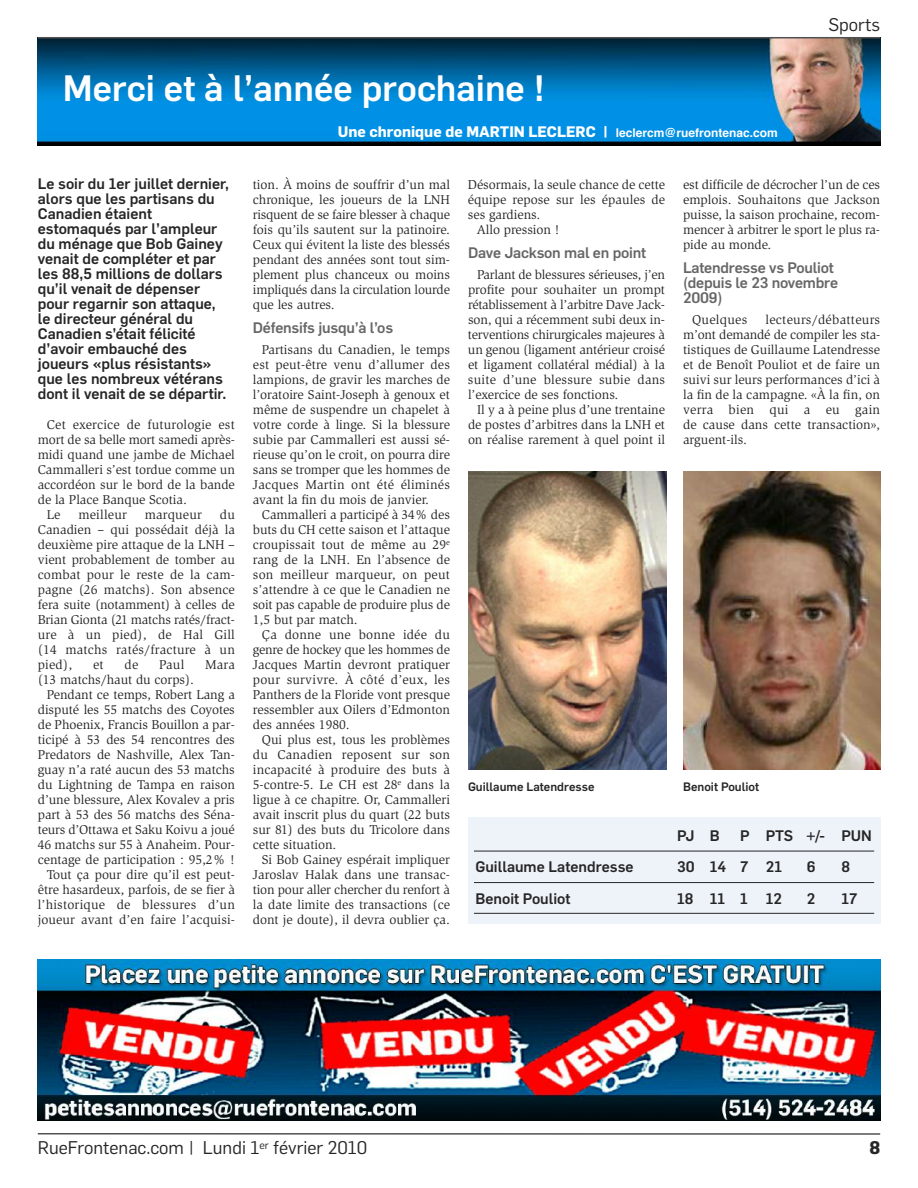
<style>
.page{position:relative;width:918px;height:1188px;background:#fff}
.page>*{position:absolute;margin:0;border:0;box-sizing:border-box;transform-origin:0 0}
.t1{font:500 36px "Flama";color:#fff}
.t2{font:18px "Flama";color:#272627}
.t3{font:700 18px "Flama";color:#272627}
.t4{font:500 15px/15px "Flama";color:#272627}
.t5{font:500 15px/15px "Flama";letter-spacing:-.015em;color:#686768}
.t6{font:700 15px "Flama";color:#fff}
.t7{font:13.2px/15px "Slimbach Std";letter-spacing:-.005em;color:#272627;text-align:justify}
.t8{font:13.2px "Slimbach Std";letter-spacing:.015em;color:#272627}
.t9{font:13.2px "Slimbach Std";letter-spacing:.02em;color:#272627}
.t10{font:500 12px "Flama";color:#272627}
.s1{font-family:"Helvetica";font-size:12px}
</style>
<div class="page">
<hr style="left:38px;top:1133px;width:842px;height:2px;background:#525152">
<img style="left:38px;top:38px;width:842px;height:108px">
<hr style="left:38px;top:37px;width:842px;height:1px;background:#525152">
<img style="left:38px;top:960px;width:842px;height:160px">
<img style="left:683px;top:472px;width:197px;height:297px">
<img style="left:468px;top:472px;width:199px;height:297px">
<div style="left:468px;top:817px;width:412px;height:107px;background:#eef3f9"></div>
<hr style="left:474px;top:851px;width:400px;height:1px;background:#272627">
<hr style="left:474px;top:882px;width:400px;height:1px;background:#272627">
<hr style="left:474px;top:913px;width:400px;height:1px;background:#272627">
<h1 class="t1" style="left:63px;top:71px;width:483px">Merci et à l’année prochaine !</h1>
<p class="t6" style="left:338px;top:125px;width:441px">Une chronique de MARTIN LECLERC | <span class="s1">leclercm@ruefrontenac.com</span></p>
<h2 class="t2" style="left:828px;top:16px;width:53px">Sports</h2>
<p class="t4" style="left:38px;top:177px;width:193px">Le soir du 1er juillet dernier, alors que les partisans du<br>Canadien étaient estomaqués par l’ampleur du ménage que Bob Gainey venait de compléter et par les 88,5 millions de dollars qu’il venait de dépenser pour regarnir son attaque, le directeur général du<br>Canadien s’était félicité d’avoir embauché des joueurs «plus résistants» que les nombreux vétérans dont il venait de se départir.</p>
<p class="t8" style="left:47px;top:419px;width:190px">Cet exercice de futurologie est</p>
<p class="t7" style="left:38px;top:433px;width:199px">mort de sa belle mort samedi après-</p>
<p class="t7" style="left:38px;top:448px;width:199px">midi quand une jambe de Michael</p>
<p class="t7" style="left:38px;top:463px;width:199px">Cammalleri s’est tordue comme un</p>
<p class="t7" style="left:38px;top:478px;width:199px">accordéon sur le bord de la bande</p>
<p class="t7" style="left:38px;top:493px;width:151px">de la Place Banque Scotia.</p>
<p class="t7" style="left:47px;top:508px;width:15px">Le</p>
<p class="t8" style="left:78px;top:509px;width:50px">meilleur</p>
<p class="t8" style="left:145px;top:509px;width:59px">marqueur</p>
<p class="t7" style="left:38px;top:508px;width:199px;text-indent:182px">du Canadien – qui possédait déjà la deuxième pire attaque de la LNH – vient probablement de tomber au combat pour le reste de la cam&shy;pagne (26 matchs). Son absence fera suite (notamment) à celles de Brian Gionta (21 matchs ratés/fract&shy;ure à un pied), de Hal Gill (14 matchs ratés/fracture à un pied),</p>
<p class="t7" style="left:93px;top:658px;width:12px">et</p>
<p class="t7" style="left:125px;top:658px;width:15px">de</p>
<p class="t7" style="left:159px;top:658px;width:27px">Paul</p>
<p class="t7" style="left:205px;top:658px;width:31px">Mara</p>
<p class="t7" style="left:38px;top:673px;width:158px">(13 matchs/haut du corps).</p>
<p class="t7" style="left:47px;top:688px;width:190px">Pendant ce temps, Robert Lang a</p>
<p class="t7" style="left:38px;top:703px;width:199px">disputé les 55 matchs des Coyotes</p>
<p class="t7" style="left:38px;top:718px;width:199px">de Phoenix, Francis Bouillon a par-</p>
<p class="t7" style="left:38px;top:733px;width:199px">ticipé à 53 des 54 rencontres des</p>
<p class="t7" style="left:38px;top:748px;width:199px">Predators de Nashville, Alex Tan-</p>
<p class="t7" style="left:38px;top:763px;width:199px">guay n’a raté aucun des 53 matchs</p>
<p class="t7" style="left:38px;top:778px;width:199px">du Lightning de Tampa en raison</p>
<p class="t7" style="left:38px;top:793px;width:199px">d’une blessure, Alex Kovalev a pris</p>
<p class="t7" style="left:38px;top:808px;width:199px">part à 53 des 56 matchs des Séna-</p>
<p class="t7" style="left:38px;top:823px;width:199px">teurs d’Ottawa et Saku Koivu a joué</p>
<p class="t7" style="left:38px;top:838px;width:199px">46 matchs sur 55 à Anaheim. Pour-</p>
<p class="t7" style="left:38px;top:853px;width:199px">centage de participation : 95,2% !</p>
<p class="t7" style="left:47px;top:868px;width:190px">Tout ça pour dire qu’il est peut-</p>
<p class="t7" style="left:38px;top:883px;width:199px">être hasardeux, parfois, de se fier à</p>
<p class="t8" style="left:38px;top:900px;width:199px">l’historique de blessures d’un</p>
<p class="t7" style="left:38px;top:913px;width:199px">joueur avant d’en faire l’acquisi-</p>
<p class="t7" style="left:253px;top:178px;width:199px">tion. À moins de souffrir d’un mal chronique, les joueurs de la LNH risquent de se faire blesser à chaque fois qu’ils sautent sur la patinoire.<br>Ceux qui évitent la liste des blessés pendant des années sont tout sim&shy;plement plus chanceux ou moins impliqués dans la circulation lourde que les autres.</p>
<p class="t5" style="left:253px;top:321px;width:142px">Défensifs jusqu’à l’os</p>
<p class="t7" style="left:253px;top:343px;width:199px;text-indent:9px">Partisans du Canadien, le temps est peut-être venu d’allumer des lampions, de gravir les marches de l’oratoire Saint-Joseph à genoux et même de suspendre un chapelet à votre corde à linge. Si la blessure subie par Cammalleri est aussi sé&shy;rieuse qu’on le croit, on pourra dire sans se tromper que les hommes de Jacques Martin ont été éliminés avant la fin du mois de janvier.</p>
<p class="t7" style="left:253px;top:508px;width:199px;text-indent:9px">Cammalleri a participé à 34% des buts du CH cette saison et l’attaque croupissait tout de même au 29<sup>e </sup>rang de la LNH. En l’absence de son meilleur marqueur, on peut s’attendre à ce que le Canadien ne soit pas capable de produire plus de 1,5 but par match.</p>
<p class="t7" style="left:253px;top:628px;width:199px;text-indent:9px">Ça donne une bonne idée du genre de hockey que les hommes de Jacques Martin devront pratiquer pour survivre. À côté d’eux, les Panthers de la Floride vont presque ressembler aux Oilers d’Edmonton des années 1980.</p>
<p class="t7" style="left:253px;top:733px;width:199px;text-indent:9px">Qui plus est, tous les problèmes du Canadien reposent sur son incapacité à produire des buts à 5-contre-5. Le CH est 28<sup>e</sup> dans la ligue à ce chapitre. Or, Cammalleri avait inscrit plus du quart (22 buts sur 81) des buts du Tricolore dans cette situation.</p>
<p class="t7" style="left:253px;top:853px;width:199px;text-indent:9px">Si Bob Gainey espérait impliquer Jaroslav Halak dans une transac&shy;tion pour aller chercher du renfort à la date limite des transactions (ce dont je doute), il devra oublier ça.</p>
<p class="t7" style="left:468px;top:178px;width:199px">Désormais, la seule chance de cette</p>
<p class="t7" style="left:468px;top:193px;width:199px">équipe repose sur les épaules de</p>
<p class="t7" style="left:468px;top:208px;width:74px">ses gardiens.</p>
<p class="t7" style="left:477px;top:223px;width:84px">Allo pression !</p>
<p class="t5" style="left:468px;top:246px;width:179px">Dave Jackson mal en point</p>
<p class="t7" style="left:468px;top:268px;width:199px;text-indent:9px">Parlant de blessures sérieuses, j’en profite pour souhaiter un prompt rétablissement à l’arbitre Dave Jack&shy;son, qui a récemment subi deux in&shy;terventions chirurgicales majeures à un genou (ligament antérieur croisé et ligament collatéral médial) à la suite d’une blessure subie dans l’exercice de ses fonctions.</p>
<p class="t7" style="left:468px;top:403px;width:199px;text-indent:9px">Il y a à peine plus d’une trentaine de postes d’arbitres dans la LNH et on réalise rarement à quel point il</p>
<p class="t7" style="left:683px;top:178px;width:199px">est difficile de décrocher l’un de ces emplois. Souhaitons que Jackson puisse, la saison prochaine, recom&shy;mencer à arbitrer le sport le plus ra&shy;pide au monde.</p>
<p class="t5" style="left:683px;top:261px;width:157px">Latendresse vs Pouliot (depuis le 23 novembre<br>2009)</p>
<p class="t9" style="left:692px;top:314px;width:57px">Quelques</p>
<p class="t7" style="left:683px;top:313px;width:199px;text-indent:82px">lecteurs/débatteurs m’ont demandé de compiler les sta&shy;tistiques de Guillaume Latendresse et de Benoît Pouliot et de faire un suivi sur leurs performances d’ici à la fin de la campagne. «À la fin, on verra bien qui a eu gain de cause dans cette transaction», arguent-ils.</p>
<p class="t10" style="left:468px;top:781px;width:128px">Guillaume Latendresse</p>
<p class="t10" style="left:683px;top:781px;width:77px">Benoit Pouliot</p>
<p class="t4" style="left:677px;top:829px;width:44px">PJ B</p>
<p class="t4" style="left:740px;top:829px;width:133px">P PTS +/- PUN</p>
<p class="t4" style="left:476px;top:860px;width:160px">Guillaume Latendresse</p>
<p class="t4" style="left:677px;top:860px;width:107px">30 14 7 21</p>
<p class="t4" style="left:807px;top:860px;width:10px">6</p>
<p class="t4" style="left:841px;top:860px;width:10px">8</p>
<p class="t4" style="left:476px;top:892px;width:96px">Benoit Pouliot</p>
<p class="t4" style="left:677px;top:892px;width:107px">18 11 1 12</p>
<p class="t4" style="left:807px;top:892px;width:10px">2</p>
<p class="t4" style="left:842px;top:892px;width:18px">17</p>
<h2 class="t2" style="left:38px;top:1139px;width:331px">RueFrontenac.com | Lundi 1<sup>er</sup> février 2010</h2>
<h2 class="t3" style="left:869px;top:1140px;width:12px">8</h2>
</div>
